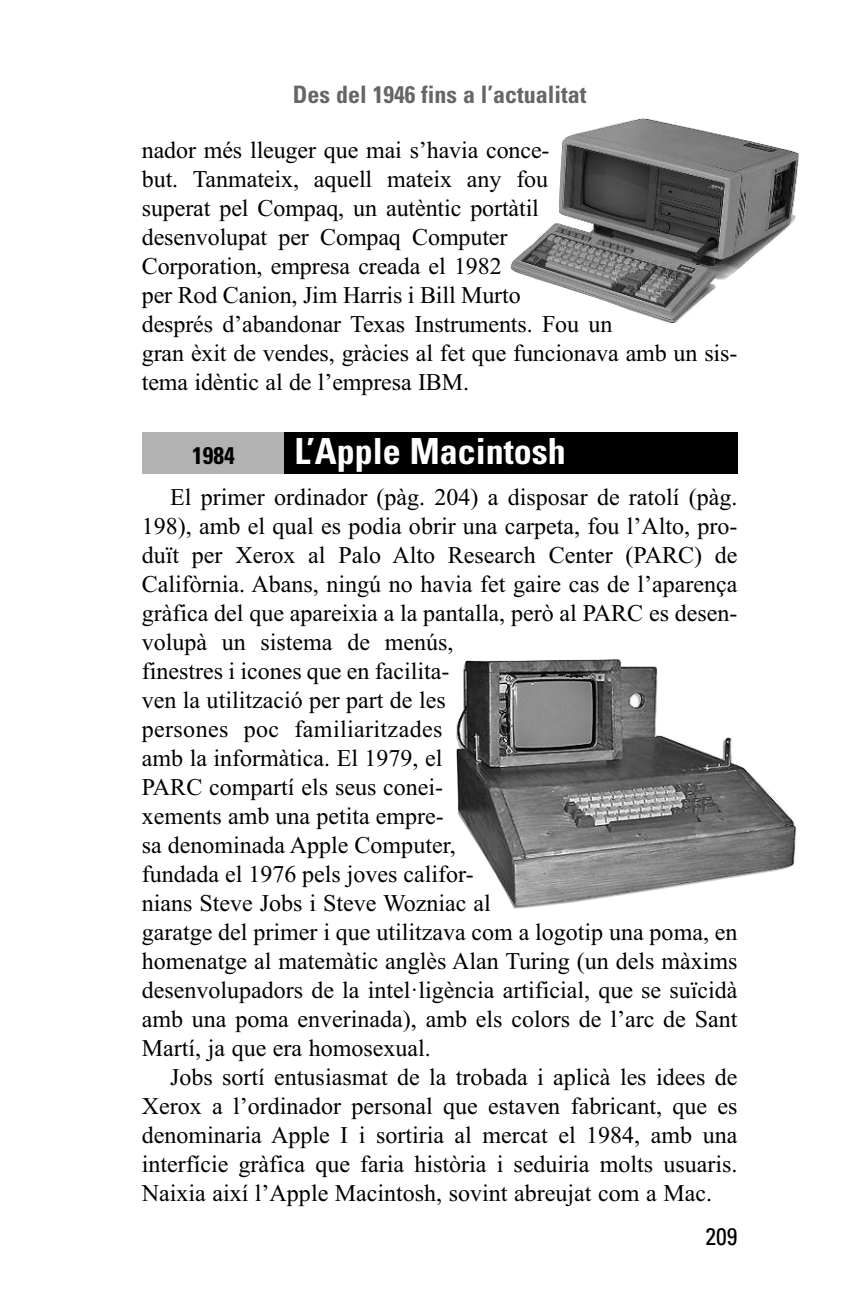
<style>
.page{position:relative;width:851px;height:1304px;background:#fff}
.page>*{position:absolute;margin:0;border:0;box-sizing:border-box;transform-origin:0 0}
.t1{font:700 condensed 36px "Univers";color:#fff}
.t2{font:24px/29px "Times New Roman";color:#000}
.t3{font:700 condensed 24px "Univers";color:#666}
.t4{font:700 condensed 24px "Univers";color:#000}
.t5{font:condensed 24px "Univers";color:#000}
</style>
<div class="page">
<div style="left:142px;top:432px;width:595px;height:42px;background:#000"></div>
<div style="left:142px;top:432px;width:141px;height:42px;background:#b2b2b2"></div>
<img style="left:510px;top:118px;width:288px;height:205px">
<img style="left:456px;top:659px;width:341px;height:249px">
<p class="t3" style="left:293px;top:85px;width:295px">Des del 1946 fins a l’actualitat</p>
<p class="t2" style="left:142px;top:136px;width:597px">nador més lleuger que mai s’havia conce-<br>but. Tanmateix, aquell mateix any fou<br>superat pel Compaq, un autèntic portàtil<br>desenvolupat per Compaq Computer<br>Corporation, empresa creada el 1982<br>per Rod Canion, Jim Harris i Bill Murto<br>després d’abandonar Texas Instruments. Fou un<br>gran èxit de vendes, gràcies al fet que funcionava amb un sis&shy;tema idèntic al de l’empresa IBM.</p>
<p class="t4" style="left:192px;top:447px;width:44px">1984</p>
<h1 class="t1" style="left:294px;top:438px;width:273px">L’Apple Macintosh</h1>
<p class="t2" style="left:142px;top:483px;width:597px;text-indent:28px">El primer ordinador (pàg. 204) a disposar de ratolí (pàg.<br>198), amb el qual es podia obrir una carpeta, fou l’Alto, pro&shy;duït per Xerox al Palo Alto Research Center (PARC) de Califòrnia. Abans, ningú no havia fet gaire cas de l’aparença gràfica del que apareixia a la pantalla, però al PARC es desen&shy;volupà un sistema de menús,<br>finestres i icones que en facilita-<br>ven la utilització per part de les<br>persones poc familiaritzades<br>amb la informàtica. El 1979, el<br>PARC compartí els seus conei-<br>xements amb una petita empre-<br>sa denominada Apple Computer,<br>fundada el 1976 pels joves califor-<br>nians Steve Jobs i Steve Wozniac al<br>garatge del primer i que utilitzava com a logotip una poma, en homenatge al matemàtic anglès Alan Turing (un dels màxims desenvolupadors de la intel·ligència artificial, que se suïcidà amb una poma enverinada), amb els colors de l’arc de Sant Martí, ja que era homosexual.</p>
<p class="t2" style="left:142px;top:1063px;width:597px;text-align:justify;text-indent:28px">Jobs sortí entusiasmat de la trobada i aplicà les idees de Xerox a l’ordinador personal que estaven fabricant, que es denominaria Apple I i sortiria al mercat el 1984, amb una interfície gràfica que faria història i seduiria molts usuaris.<br>Naixia així l’Apple Macintosh, sovint abreujat com a Mac.</p>
<p class="t5" style="left:705px;top:1227px;width:33px">209</p>
</div>
